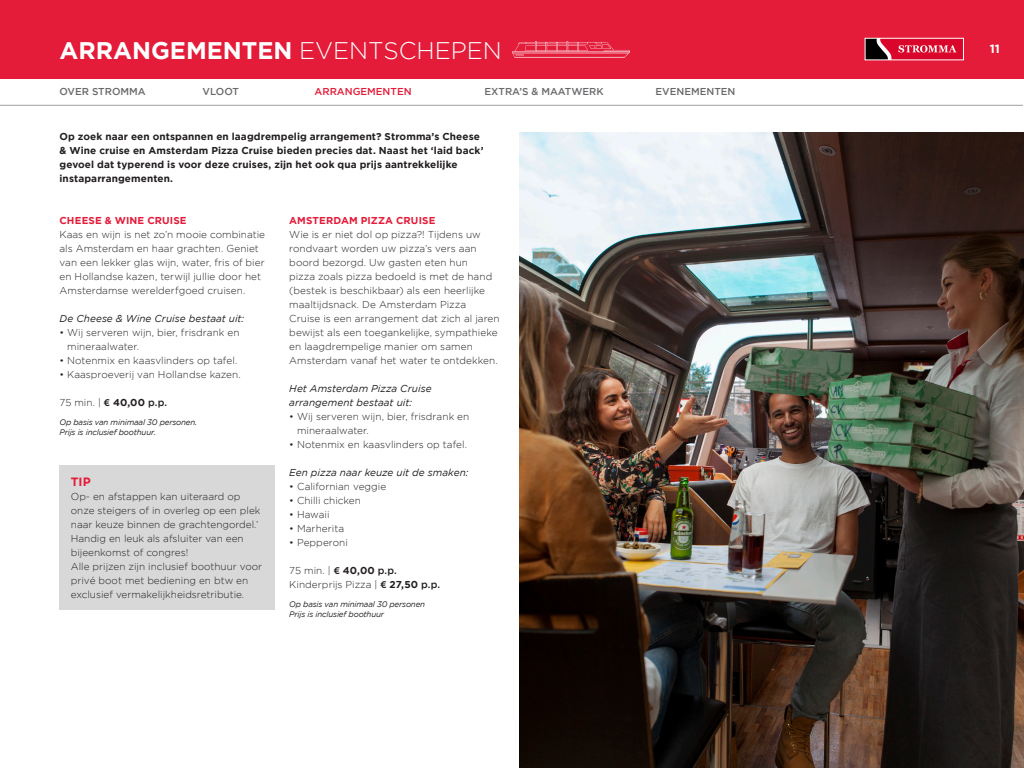
<style>
.page{position:relative;width:1024px;height:768px;background:#fff}
.page>*{position:absolute;margin:0;border:0;box-sizing:border-box;transform-origin:0 0}
.t1{font:700 24px "Gotham";color:#fff}
.Subkop{font:700 12px "Gotham";color:#e41b39}
.t2{font:700 12px "Gotham";color:#fff}
.Platte_tekst_voor_arragementen{font:300 10px/14px "Gotham";color:#231f20}
.Intro{font:700 10px/14px "Gotham";letter-spacing:.01em;color:#231f20}
.Platte_tekst{font:italic 10px/14px "Gotham";letter-spacing:.005em;color:#231f20}
.t3{font:500 10px "Gotham";color:#69696c}
.Subkop-2{font:700 10px "Gotham";letter-spacing:.015em;color:#e41b39}
.t4{font:500 10px "Gotham";color:#e41b39}
.Prijzen_tekst{font:italic 8px "Gotham";letter-spacing:-.02em;color:#231f20}
.s1{font-weight:300}
.s2{font-family:"Gill Sans";font-weight:600}
.s3{font-weight:700}
.s4{font-weight:500}
</style>
<div class="page">
<div style="left:0;top:0;width:1024px;height:79px;background:#e41b39"></div>
<img style="left:867px;top:40px;width:95px;height:18px">
<div style="left:865px;top:38px;width:99px;height:22px;border:1px solid #fff"></div>
<img style="left:519px;top:132px;width:505px;height:636px">
<div style="left:60px;top:466px;width:215px;height:144px;background:#d8d8d8"></div>
<svg style="left:512px;top:41px;width:118px;height:17px"></svg>
<hr style="left:0;top:105px;width:1023px;height:1px;background:#9d9fa2">
<p class="t1" style="left:60px;top:36px;width:444px">ARRANGEMENTEN <span class="s1">EVENTSCHEPEN</span></p>
<p class="t3" style="left:60px;top:86px;width:88px">OVER STROMMA</p>
<p class="t3" style="left:203px;top:86px;width:38px">VLOOT</p>
<p class="t4" style="left:315px;top:86px;width:99px">ARRANGEMENTEN</p>
<p class="t3" style="left:485px;top:86px;width:121px">EXTRA’S &amp; MAATWERK</p>
<p class="t3" style="left:656px;top:86px;width:81px">EVENEMENTEN</p>
<p class="Intro" style="left:60px;top:129px;width:425px">Op zoek naar een ontspannen en laagdrempelig arrangement? Stromma’s Cheese &amp; Wine cruise en Amsterdam Pizza Cruise bieden precies dat. Naast het ‘laid back’ gevoel dat typerend is voor deze cruises, zijn het ook qua prijs aantrekkelijke instaparrangementen.</p>
<p class="Subkop-2" style="left:60px;top:215px;width:129px">CHEESE &amp; WINE CRUISE</p>
<p class="Platte_tekst_voor_arragementen" style="left:60px;top:227px;width:207px">Kaas en wijn is net zo’n mooie combinatie als Amsterdam en haar grachten. Geniet van een lekker glas wijn, water, fris of bier en Hollandse kazen, terwijl jullie door het Amsterdamse werelderfgoed cruisen.</p>
<p class="Platte_tekst" style="left:60px;top:311px;width:186px">De Cheese &amp; Wine Cruise bestaat uit:</p>
<p class="Platte_tekst_voor_arragementen" style="left:67px;top:325px;width:174px;text-indent:-8px">• Wij serveren wijn, bier, frisdrank en mineraalwater.</p>
<p class="Platte_tekst_voor_arragementen" style="left:60px;top:353px;width:179px">• Notenmix en kaasvlinders op tafel.</p>
<p class="Platte_tekst_voor_arragementen" style="left:60px;top:367px;width:183px">• Kaasproeverij van Hollandse kazen.</p>
<p class="Platte_tekst_voor_arragementen" style="left:60px;top:395px;width:109px">75 min. | <span class="s2">€</span> <span class="s3">40,00</span> <span class="s4">p.p.</span></p>
<p class="Prijzen_tekst" style="left:60px;top:418px;width:139px">Op basis van minimaal 30 personen.</p>
<p class="Prijzen_tekst" style="left:60px;top:427px;width:98px">Prijs is inclusief boothuur.</p>
<p class="Subkop-2" style="left:289px;top:215px;width:148px">AMSTERDAM PIZZA CRUISE</p>
<p class="Platte_tekst_voor_arragementen" style="left:289px;top:227px;width:212px">Wie is er niet dol op pizza?! Tijdens uw rondvaart worden uw pizza’s vers aan boord bezorgd. Uw gasten eten hun<br>pizza zoals pizza bedoeld is met de hand (bestek is beschikbaar) als een heerlijke maaltijdsnack. De Amsterdam Pizza Cruise is een arrangement dat zich al jaren bewijst als een toegankelijke, sympathieke en laagdrempelige manier om samen Amsterdam vanaf het water te ontdekken.</p>
<p class="Platte_tekst" style="left:289px;top:381px;width:144px">Het Amsterdam Pizza Cruise arrangement bestaat uit:</p>
<p class="Platte_tekst_voor_arragementen" style="left:297px;top:409px;width:174px;text-indent:-8px">• Wij serveren wijn, bier, frisdrank en mineraalwater.</p>
<p class="Platte_tekst_voor_arragementen" style="left:289px;top:437px;width:179px">• Notenmix en kaasvlinders op tafel.</p>
<p class="Platte_tekst" style="left:289px;top:465px;width:181px">Een pizza naar keuze uit de smaken:</p>
<p class="Platte_tekst_voor_arragementen" style="left:289px;top:479px;width:98px">• Californian veggie</p>
<p class="Platte_tekst_voor_arragementen" style="left:289px;top:493px;width:73px">• Chilli chicken</p>
<p class="Platte_tekst_voor_arragementen" style="left:289px;top:507px;width:42px">• Hawaii</p>
<p class="Platte_tekst_voor_arragementen" style="left:289px;top:521px;width:56px">• Marherita</p>
<p class="Platte_tekst_voor_arragementen" style="left:289px;top:535px;width:60px">• Pepperoni</p>
<p class="Platte_tekst_voor_arragementen" style="left:289px;top:563px;width:109px">75 min. | <span class="s2">€</span> <span class="s3">40,00</span> <span class="s4">p.p.</span></p>
<p class="Platte_tekst_voor_arragementen" style="left:289px;top:577px;width:152px">Kinderprijs Pizza | <span class="s2">€</span> <span class="s3">27,50</span> <span class="s4">p.p.</span></p>
<p class="Prijzen_tekst" style="left:289px;top:600px;width:137px">Op basis van minimaal 30 personen</p>
<p class="Prijzen_tekst" style="left:289px;top:609px;width:96px">Prijs is inclusief boothuur</p>
<p class="Subkop" style="left:71px;top:475px;width:21px">TIP</p>
<p class="Platte_tekst_voor_arragementen" style="left:71px;top:489px;width:191px">Op- en afstappen kan uiteraard op onze steigers of in overleg op een plek naar keuze binnen de grachtengordel.’ Handig en leuk als afsluiter van een bijeenkomst of congres!</p>
<p class="Platte_tekst_voor_arragementen" style="left:71px;top:559px;width:193px">Alle prijzen zijn inclusief boothuur voor privé boot met bediening en btw en exclusief vermakelijkheidsretributie.</p>
<p class="t2" style="left:990px;top:42px;width:12px">11</p>
</div>
